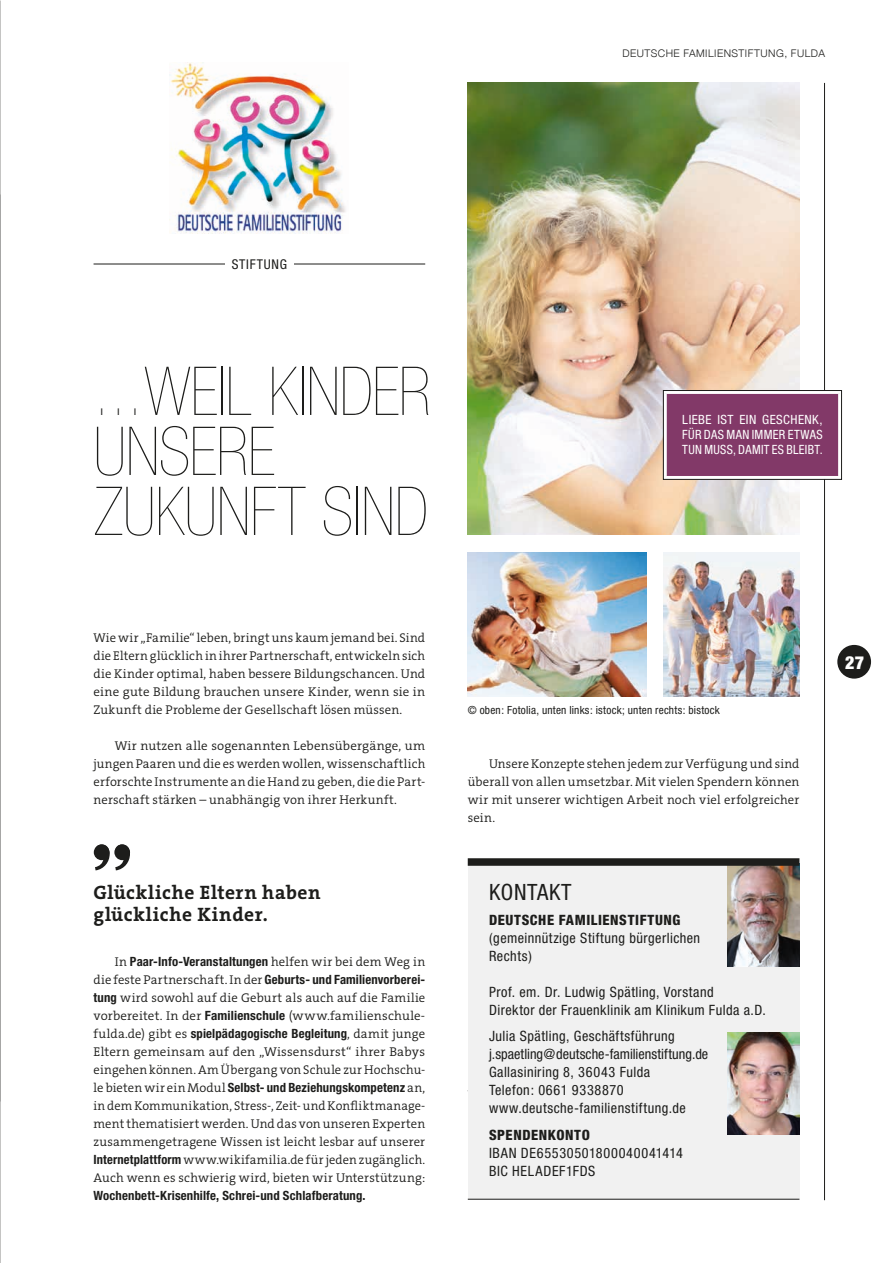
<style>
.page{position:relative;width:893px;height:1263px;background:#fff}
.page>*{position:absolute;margin:0;border:0;box-sizing:border-box;transform-origin:0 0}
.t1{font:900 condensed 67.5px/60px "Helvetica Neue";letter-spacing:-.01em;color:#1d1d1b;scale:.74 1}
.t2{font:condensed 22.5px "Helvetica Neue";letter-spacing:.03em;color:#1d1d1b}
.t3{font:700 19.5px/22.5px "The Serif B W7";letter-spacing:.03em;color:#1d1d1b}
.t4{font:900 condensed 18px "Helvetica Neue";color:#fff}
.t5{font:condensed 14.25px/18px "Helvetica Neue";letter-spacing:.03em;color:#1d1d1b}
.t6{font:condensed 14.25px/18px "Helvetica Neue";letter-spacing:.05em;color:#1d1d1b}
.t7{font:800 condensed 14.25px "Helvetica Neue";letter-spacing:.04em;color:#1d1d1b}
.t8{font:condensed 13.5px "Helvetica Neue";letter-spacing:.055em;color:#1d1d1b}
.t9{font:300 12.75px/18px "The Serif B W4";letter-spacing:.01em;color:#1d1d1b;text-align:justify}
.t10{font:700 condensed 12.75px/18px "Helvetica Neue";letter-spacing:.01em;color:#1d1d1b;text-align:right}
.t11{font:condensed 12.75px/15px "Helvetica Neue";letter-spacing:.03em;color:#fff;text-align:justify}
.t12{font:condensed 11.25px "Helvetica Neue";letter-spacing:.02em;color:#1d1d1b}
.t13{font:300 10.5px "Helvetica Neue";letter-spacing:.045em;color:#1d1d1b}
.s1{font-family:"The Serif B W4";font-weight:300;font-stretch:normal}
.s2{font-family:"Helvetica Neue";font-weight:700;font-stretch:condensed}
</style>
<div class="page">
<div style="left:837px;top:645px;width:34px;height:34px;background:#1d1d1b;border-radius:50%"></div>
<img style="left:468px;top:83px;width:331px;height:451px">
<img style="left:663px;top:552px;width:136px;height:144px">
<svg style="left:95px;top:844px;width:35px;height:26px"></svg>
<div style="left:94px;top:844px;width:15px;height:16px;background:#1d1d1b;border-radius:50%"></div>
<div style="left:114px;top:844px;width:16px;height:16px;background:#1d1d1b;border-radius:50%"></div>
<img style="left:468px;top:552px;width:178px;height:144px">
<hr style="left:824px;top:83px;width:1px;height:1117px;background:#1d1d1b">
<hr style="left:94px;top:264px;width:331px;height:1px;background:#1d1d1b">
<img style="left:169px;top:62px;width:177px;height:172px">
<div style="left:468px;top:858px;width:331px;height:341px;background:#f1f1f1"></div>
<hr style="left:468px;top:1199px;width:331px;height:1px;background:#1d1d1b">
<img style="left:727px;top:866px;width:72px;height:100px">
<img style="left:727px;top:1032px;width:72px;height:102px">
<div style="left:468px;top:858px;width:331px;height:8px;background:#1d1d1b"></div>
<div style="left:665px;top:392px;width:175px;height:85px;background:#823968"></div>
<hr style="left:664px;top:391px;width:177px;height:3px;background:#fff">
<hr style="left:664px;top:394px;width:3px;height:82px;background:#fff">
<hr style="left:838px;top:394px;width:3px;height:82px;background:#fff">
<hr style="left:664px;top:476px;width:177px;height:3px;background:#fff">
<div style="left:663px;top:390px;width:179px;height:90px;border:1px solid #1d1d1b"></div>
<div style="left:225px;top:259px;width:68px;height:10px;background:#fff"></div>
<p class="t13" style="left:622px;top:45px;width:204px">DEUTSCHE FAMILIENSTIFTUNG, FULDA</p>
<p class="t8" style="left:232px;top:257px;width:57px">STIFTUNG</p>
<h1 class="t1" style="left:94px;top:361px;width:457px">…WEIL KINDER<br>UNSERE<br>ZUKUNFT SIND</h1>
<p class="t9" style="left:94px;top:629px;width:333px">Wie wir „Familie“ leben, bringt uns kaum jemand bei. Sind die Eltern glücklich in ihrer Partnerschaft, entwickeln sich die Kinder optimal, haben bessere Bildungschancen. Und eine gute Bildung brauchen unsere Kinder, wenn sie in Zukunft die Probleme der Gesellschaft lösen müssen.</p>
<p class="t9" style="left:94px;top:737px;width:333px;text-indent:21px">Wir nutzen alle sogenannten Lebensübergänge, um jungen Paaren und die es werden wollen, wissenschaftlich erforschte Instrumente an die Hand zu geben, die die Part&shy;nerschaft stärken – unabhängig von ihrer Herkunft.</p>
<h3 class="t3" style="left:94px;top:881px;width:228px">Glückliche Eltern haben glückliche Kinder.</h3>
<p class="t10" style="left:94px;top:952px;width:333px"><span class="s1">In</span> Paar-Info-Veranstaltungen <span class="s1">helfen wir bei dem Weg in<br>die feste Partnerschaft. In der</span> Geburts- und Familienvorberei-</p>
<p class="t9" style="left:94px;top:989px;width:333px"><span class="s2">tung</span> wird sowohl auf die Geburt als auch auf die Familie vorbereitet. In der <span class="s2">Familienschule</span> (www.familienschule-</p>
<p class="t10" style="left:94px;top:1024px;width:333px"><span class="s1">fulda.de) gibt es</span> spielpädagogische Begleitung<span class="s1">, damit junge</span></p>
<p class="t9" style="left:94px;top:1043px;width:333px">Eltern gemeinsam auf den „Wissensdurst“ ihrer Babys eingehen können. Am Übergang von Schule zur Hochschu-</p>
<p class="t10" style="left:94px;top:1078px;width:333px"><span class="s1">le bieten wir ein Modul</span> Selbst- und Beziehungskompetenz <span class="s1">an,</span></p>
<p class="t9" style="left:94px;top:1097px;width:333px">in dem Kommunikation, Stress-, Zeit- und Konfliktmanage&shy;ment thematisiert werden. Und das von unseren Experten zusammengetragene Wissen ist leicht lesbar auf unserer <span class="s2">Internetplattform</span> www.wikifamilia.de für jeden zugänglich.<br>Auch wenn es schwierig wird, bieten wir Unterstützung:</p>
<p class="t10" style="left:94px;top:1186px;width:274px">Wochenbett-Krisenhilfe, Schrei-und Schlafberatung.</p>
<p class="t11" style="left:682px;top:412px;width:142px">LIEBE IST EIN GESCHENK, FÜR DAS MAN IMMER ETWAS TUN MUSS, DAMIT ES BLEIBT.</p>
<p class="t12" style="left:468px;top:703px;width:254px">© oben: Fotolia, unten links: istock; unten rechts: bistock</p>
<p class="t9" style="left:468px;top:755px;width:333px;text-indent:21px">Unsere Konzepte stehen jedem zur Verfügung und sind überall von allen umsetzbar. Mit vielen Spendern können wir mit unserer wichtigen Arbeit noch viel erfolgreicher sein.</p>
<h2 class="t2" style="left:489px;top:879px;width:84px">KONTAKT</h2>
<p class="t7" style="left:489px;top:911px;width:193px">DEUTSCHE FAMILIENSTIFTUNG</p>
<p class="t5" style="left:489px;top:929px;width:213px">(gemeinnützige Stiftung bürgerlichen<br>Rechts)</p>
<p class="t5" style="left:489px;top:983px;width:279px">Prof. em. Dr. Ludwig Spätling, Vorstand<br>Direktor der Frauenklinik am Klinikum Fulda a.D.</p>
<p class="t5" style="left:489px;top:1027px;width:221px">Julia Spätling, Geschäftsführung j.spaetling@deutsche-familienstiftung.de Gallasiniring 8, 36043 Fulda<br>Telefon: 0661 9338870 www.deutsche-familienstiftung.de</p>
<p class="t7" style="left:489px;top:1126px;width:102px">SPENDENKONTO</p>
<p class="t6" style="left:489px;top:1144px;width:195px">IBAN DE65530501800040041414<br>BIC HELADEF1FDS</p>
<h3 class="t4" style="left:845px;top:651px;width:21px">27</h3>
</div>
